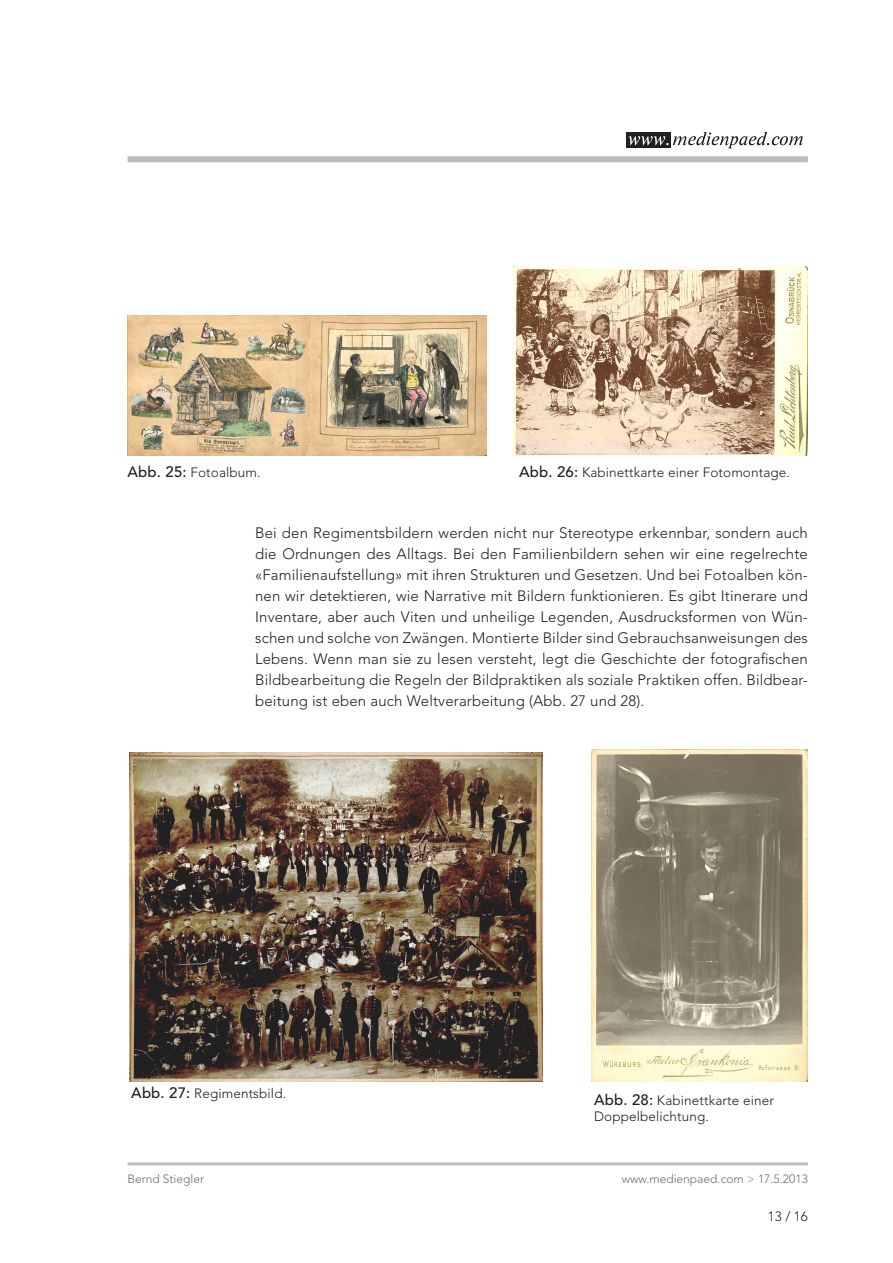
<style>
.page{position:relative;width:893px;height:1263px;background:#fff}
.page>*{position:absolute;margin:0;border:0;box-sizing:border-box;transform-origin:0 0}
.t1{font:300 15px/21px "Avenir LT Std";letter-spacing:.01em;color:#231f20;text-align:justify}
.t2{font:300 13.5px/16.2px "Avenir LT Std";letter-spacing:.01em;color:#231f20}
.t3{font:300 12px "Avenir LT Std";color:#6c6d70}
.s1{font-weight:500;font-size:15px}
.s2{color:#748cbb}
</style>
<div class="page">
<div style="left:128px;top:156px;width:680px;height:6px;background:#bcbdc0"></div>
<hr style="left:128px;top:1162px;width:680px;height:3px;background:#bcbdc0">
<div style="left:626px;top:133px;width:45px;height:15px;background:#231f20"></div>
<svg style="left:629px;top:132px;width:174px;height:16px"></svg>
<img style="left:128px;top:315px;width:358px;height:141px">
<img style="left:513px;top:267px;width:295px;height:189px">
<img style="left:130px;top:752px;width:412px;height:329px">
<img style="left:592px;top:749px;width:216px;height:332px">
<p class="t2" style="left:128px;top:464px;width:135px"><span class="s1">Abb. 25:</span> Fotoalbum.</p>
<p class="t2" style="left:519px;top:464px;width:272px"><span class="s1">Abb. 26:</span> Kabinettkarte einer Fotomontage.</p>
<p class="t1" style="left:255px;top:522px;width:554px">Bei den Regimentsbildern werden nicht nur Stereotype erkennbar, sondern auch die Ordnungen des Alltags. Bei den Familienbildern sehen wir eine regelrechte «Familienaufstellung» mit ihren Strukturen und Gesetzen. Und bei Fotoalben kön&shy;nen wir detektieren, wie Narrative mit Bildern funktionieren. Es gibt Itinerare und Inventare, aber auch Viten und unheilige Legenden, Ausdrucksformen von Wün&shy;schen und solche von Zwängen. Montierte Bilder sind Gebrauchsanweisungen des Lebens. Wenn man sie zu lesen versteht, legt die Geschichte der fotografischen Bildbearbeitung die Regeln der Bildpraktiken als soziale Praktiken offen. Bildbear&shy;beitung ist eben auch Weltverarbeitung (Abb. 27 und 28).</p>
<p class="t2" style="left:131px;top:1085px;width:156px"><span class="s1">Abb. 27:</span> Regimentsbild.</p>
<p class="t2" style="left:594px;top:1092px;width:181px"><span class="s1">Abb. 28:</span> Kabinettkarte einer<br>Doppelbelichtung.</p>
<p class="t3" style="left:128px;top:1171px;width:78px">Bernd Stiegler</p>
<p class="t3" style="left:622px;top:1171px;width:188px">www.medienpaed.com <span class="s2">&gt;</span> 17.5.2013</p>
<p class="t2" style="left:768px;top:1208px;width:42px">13 / 16</p>
</div>
